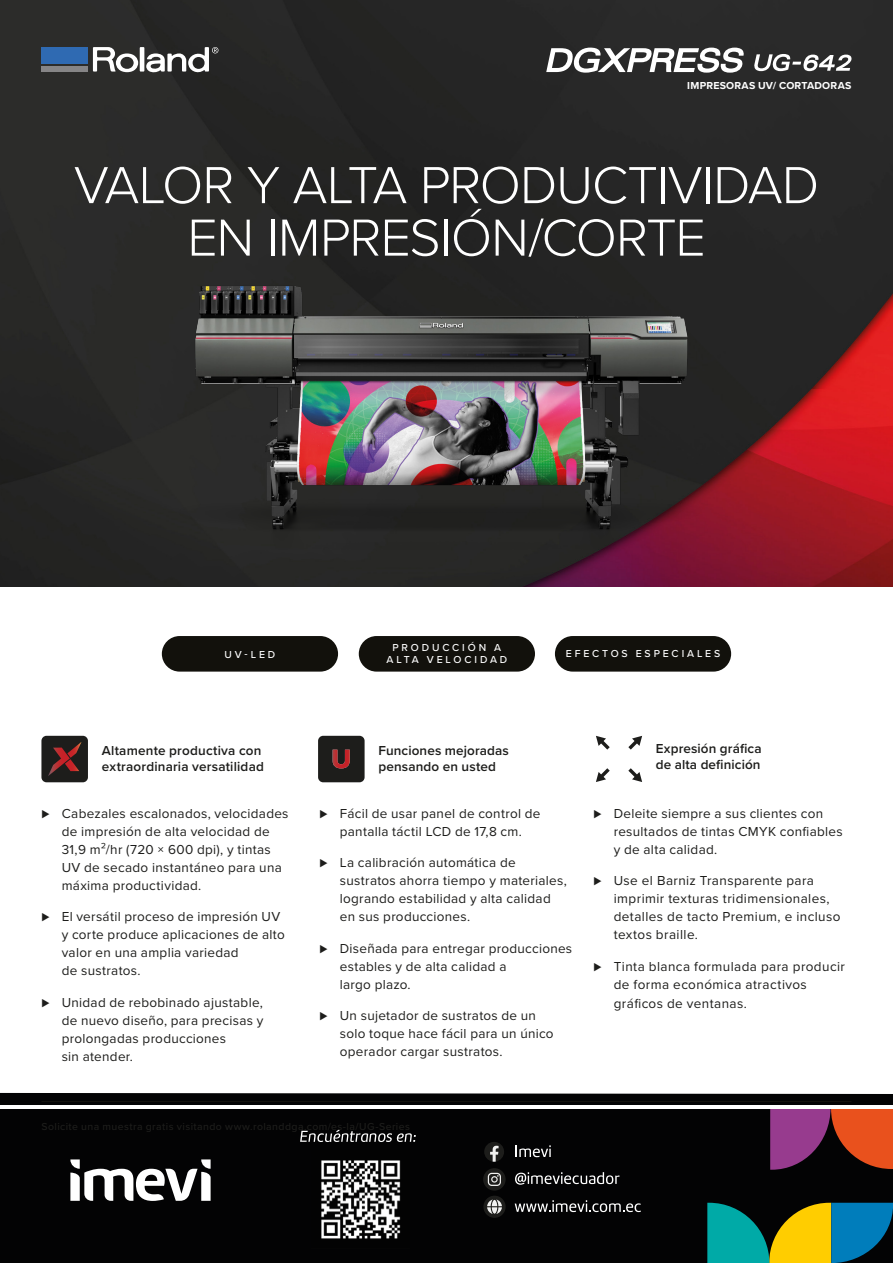
<style>
.page{position:relative;width:893px;height:1263px;background:#fff}
.page>*{position:absolute;margin:0;border:0;box-sizing:border-box;transform-origin:0 0}
.t1{font:300 54px/52.5px "Proxima Nova";letter-spacing:-.02em;color:#fff;text-align:center}
.t2{font:13.5px/18px "Proxima Nova";letter-spacing:.025em;color:#1d1d1b}
.t3{font:600 13.5px/16.2px "Proxima Nova";letter-spacing:.01em;color:#1d1d1b}
.t4{font:500 10.5px/12px "Proxima Nova";letter-spacing:.275em;color:#fff;text-align:center}
.t5{font:700 10.5px "Proxima Nova";letter-spacing:.02em;color:#fff}
</style>
<div class="page">
<div style="left:0;top:1093px;width:893px;height:170px;background:#030304"></div>
<img style="left:311px;top:1150px;width:98px;height:99px">
<svg style="left:70px;top:1159px;width:141px;height:42px"></svg>
<svg style="left:707px;top:1203px;width:186px;height:60px;background:#43845e"></svg>
<svg style="left:770px;top:1108px;width:123px;height:62px;background:#973a45"></svg>
<svg style="left:0;top:1104px;width:893px;height:4px"></svg>
<svg style="left:515px;top:1172px;width:104px;height:13px"></svg>
<svg style="left:515px;top:1200px;width:126px;height:12px;background:#444"></svg>
<svg style="left:516px;top:1145px;width:35px;height:12px"></svg>
<svg style="left:300px;top:1129px;width:116px;height:13px;background:#3f3f40"></svg>
<div style="left:483px;top:1168px;width:23px;height:22px;background:#1d1d1b;border-radius:50%"></div>
<svg style="left:488px;top:1173px;width:13px;height:13px"></svg>
<svg style="left:484px;top:1142px;width:20px;height:20px"></svg>
<div style="left:483px;top:1196px;width:23px;height:22px;background:#1d1d1b;border-radius:50%"></div>
<svg style="left:487px;top:1199px;width:15px;height:15px"></svg>
<img style="left:0;top:0;width:893px;height:587px">
<img style="left:143px;top:275px;width:602px;height:274px">
<div style="left:162px;top:636px;width:176px;height:36px;background:#12110c;border-radius:18px"></div>
<div style="left:359px;top:636px;width:176px;height:36px;background:#12110c;border-radius:18px"></div>
<div style="left:555px;top:636px;width:176px;height:36px;background:#12110c;border-radius:18px"></div>
<svg style="left:596px;top:735px;width:46px;height:47px"></svg>
<hr style="left:41px;top:1101px;width:810px;height:1px;background:#12110c">
<hr style="left:140px;top:47px;width:4px;height:25px;background:#fff">
<svg style="left:93px;top:47px;width:45px;height:25px"></svg>
<div style="left:41px;top:66px;width:47px;height:6px;background:#868586"></div>
<div style="left:41px;top:47px;width:47px;height:17px;background:#2f6ab2"></div>
<svg style="left:146px;top:47px;width:72px;height:28px"></svg>
<div style="left:41px;top:736px;width:47px;height:46px;background:#1d1d1b;border-radius:5px"></div>
<svg style="left:48px;top:742px;width:34px;height:34px"></svg>
<div style="left:318px;top:736px;width:47px;height:46px;background:#1d1d1b;border-radius:5px"></div>
<svg style="left:333px;top:750px;width:17px;height:18px"></svg>
<svg style="left:754px;top:54px;width:98px;height:17px"></svg>
<svg style="left:546px;top:48px;width:198px;height:25px"></svg>
<p class="t5" style="left:687px;top:78px;width:166px">IMPRESORAS UV/ CORTADORAS</p>
<h1 class="t1" style="left:74px;top:156px;width:747px">VALOR Y ALTA PRODUCTIVIDAD<br>EN IMPRESIÓN/CORTE</h1>
<p class="t4" style="left:225px;top:648px;width:52px">UV-LED</p>
<p class="t4" style="left:386px;top:641px;width:122px">PRODUCCIÓN A<br>ALTA VELOCIDAD</p>
<p class="t4" style="left:566px;top:647px;width:156px">EFECTOS ESPECIALES</p>
<p class="t3" style="left:102px;top:742px;width:164px">Altamente productiva con extraordinaria versatilidad</p>
<p class="t3" style="left:378px;top:742px;width:132px">Funciones mejoradas pensando en usted</p>
<p class="t2" style="left:62px;top:803px;width:228px;text-indent:-20px">⊲ Cabezales escalonados, velocidades de impresión de alta velocidad de<br>31,9 m²/hr (720 × 600 dpi), y tintas<br>UV de secado instantáneo para una máxima productividad.</p>
<p class="t2" style="left:62px;top:907px;width:225px;text-indent:-20px">⊲ El versátil proceso de impresión UV y corte produce aplicaciones de alto valor en una amplia variedad<br>de sustratos.</p>
<p class="t2" style="left:62px;top:992px;width:203px;text-indent:-20px">⊲ Unidad de rebobinado ajustable, de nuevo diseño, para precisas y prolongadas producciones<br>sin atender.</p>
<p class="t2" style="left:320px;top:803px;width:222px;text-align:center">⊲ Fácil de usar panel de control de pantalla táctil LCD de 17,8 cm.</p>
<p class="t2" style="left:340px;top:853px;width:228px;text-indent:-20px">⊲ La calibración automática de sustratos ahorra tiempo y materiales, logrando estabilidad y alta calidad en sus producciones.</p>
<p class="t2" style="left:340px;top:938px;width:234px;text-indent:-20px">⊲ Diseñada para entregar producciones estables y de alta calidad a<br>largo plazo.</p>
<p class="t2" style="left:340px;top:1006px;width:215px;text-indent:-20px">⊲ Un sujetador de sustratos de un solo toque hace fácil para un único operador cargar sustratos.</p>
<p class="t3" style="left:656px;top:740px;width:107px">Expresión gráfica de alta definición</p>
<p class="t2" style="left:614px;top:803px;width:230px;text-indent:-20px">⊲ Deleite siempre a sus clientes con resultados de tintas CMYK confiables y de alta calidad.</p>
<p class="t2" style="left:614px;top:871px;width:228px;text-indent:-20px">⊲ Use el Barniz Transparente para imprimir texturas tridimensionales, detalles de tacto Premium, e incluso textos braille.</p>
<p class="t2" style="left:614px;top:956px;width:233px;text-indent:-20px">⊲ Tinta blanca formulada para producir de forma económica atractivos</p>
<p class="t2" style="left:614px;top:994px;width:135px">gráficos de ventanas.</p>
</div>
